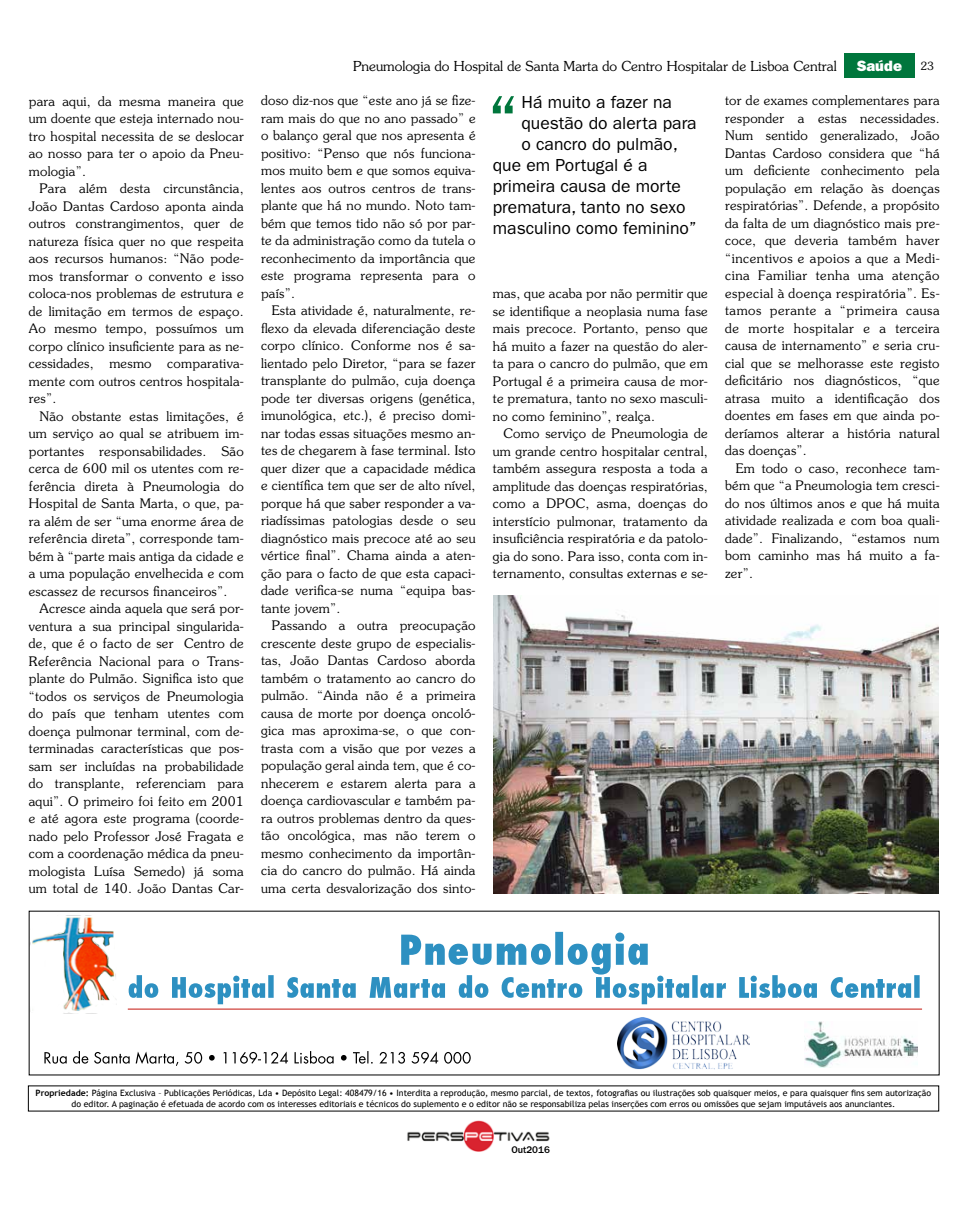
<style>
.page{position:relative;width:968px;height:1205px;background:#fff}
.page>*{position:absolute;margin:0;border:0;box-sizing:border-box;transform-origin:0 0}
.t1{font:78.75px "ITC Franklin Gothic Std";color:#00763c}
.t2{font:17.5px "ITC Franklin Gothic Std";color:#000}
.t3{font:15px "ITC Franklin Gothic Std Hvy";color:#fff}
.t4{font:300 13.75px "Souvenir Std";color:#000}
.t5{font:300 13.12px/17.5px "Souvenir Std";letter-spacing:.02em;color:#000;text-align:justify}
.t6{font:500 10px "ITC Franklin Gothic Std";color:#000}
.t7{font:8.75px/10.5px "Trebuchet MS";color:#000;text-align:center}
.s1{font-family:"Souvenir Std";font-weight:300;font-size:11.25px;color:#000}
.s2{font-weight:700}
</style>
<div class="page">
<div style="left:843px;top:53px;width:71px;height:25px;background:#00763c"></div>
<img style="left:407px;top:1121px;width:143px;height:31px">
<svg style="left:129px;top:932px;width:790px;height:72px"></svg>
<svg style="left:44px;top:1051px;width:426px;height:15px"></svg>
<img style="left:28px;top:913px;width:89px;height:102px">
<img style="left:804px;top:1022px;width:113px;height:45px">
<img style="left:617px;top:1018px;width:132px;height:51px">
<hr style="left:128px;top:1008px;width:793px;height:2px;background:#d0443e">
<img style="left:493px;top:596px;width:445px;height:298px">
<p class="t5" style="left:29px;top:92px;width:216px">para aqui, da mesma maneira que um doente que esteja internado nou&shy;tro hospital necessita de se deslocar ao nosso para ter o apoio da Pneu&shy;mologia”.</p>
<p class="t5" style="left:29px;top:180px;width:216px;text-indent:11px">Para além desta circunstância, João Dantas Cardoso aponta ainda outros constrangimentos, quer de natureza física quer no que respeita aos recursos humanos: “Não pode&shy;mos transformar o convento e isso coloca-nos problemas de estrutura e de limitação em termos de espaço.<br>Ao mesmo tempo, possuímos um corpo clínico insuficiente para as ne&shy;cessidades, mesmo comparativa&shy;mente com outros centros hospitala&shy;res”.</p>
<p class="t5" style="left:29px;top:407px;width:216px;text-indent:11px">Não obstante estas limitações, é um serviço ao qual se atribuem im&shy;portantes responsabilidades. São cerca de 600 mil os utentes com re&shy;ferência direta à Pneumologia do Hospital de Santa Marta, o que, pa&shy;ra além de ser “uma enorme área de referência direta”, corresponde tam&shy;bém à “parte mais antiga da cidade e a uma população envelhecida e com escassez de recursos financeiros”.</p>
<p class="t5" style="left:29px;top:600px;width:216px;text-indent:11px">Acresce ainda aquela que será por&shy;ventura a sua principal singularida&shy;de, que é o facto de ser Centro de Referência Nacional para o Trans&shy;plante do Pulmão. Significa isto que “todos os serviços de Pneumologia do país que tenham utentes com doença pulmonar terminal, com de&shy;terminadas características que pos&shy;sam ser incluídas na probabilidade do transplante, referenciam para aqui”. O primeiro foi feito em 2001 e até agora este programa (coorde&shy;nado pelo Professor José Fragata e com a coordenação médica da pneu&shy;mologista Luísa Semedo) já soma um total de 140. João Dantas Car-</p>
<p class="t4" style="left:353px;top:58px;width:485px">Pneumologia do Hospital de Santa Marta do Centro Hospitalar de Lisboa Central</p>
<p class="t3" style="left:856px;top:56px;width:79px">Saúde <span class="s1">23</span></p>
<p class="t5" style="left:261px;top:92px;width:216px">doso diz-nos que “este ano já se fize&shy;ram mais do que no ano passado” e o balanço geral que nos apresenta é positivo: “Penso que nós funciona&shy;mos muito bem e que somos equiva&shy;lentes aos outros centros de trans&shy;plante que há no mundo. Noto tam&shy;bém que temos tido não só por par&shy;te da administração como da tutela o reconhecimento da importância que este programa representa para o país”.</p>
<p class="t5" style="left:261px;top:302px;width:216px;text-indent:11px">Esta atividade é, naturalmente, re&shy;flexo da elevada diferenciação deste corpo clínico. Conforme nos é sa&shy;lientado pelo Diretor, “para se fazer transplante do pulmão, cuja doença pode ter diversas origens (genética, imunológica, etc.), é preciso domi&shy;nar todas essas situações mesmo an&shy;tes de chegarem à fase terminal. Isto quer dizer que a capacidade médica e científica tem que ser de alto nível, porque há que saber responder a va&shy;riadíssimas patologias desde o seu diagnóstico mais precoce até ao seu vértice final”. Chama ainda a aten&shy;ção para o facto de que esta capaci&shy;dade verifica-se numa “equipa bas&shy;tante jovem”.</p>
<p class="t5" style="left:261px;top:617px;width:216px;text-indent:11px">Passando a outra preocupação crescente deste grupo de especialis&shy;tas, João Dantas Cardoso aborda também o tratamento ao cancro do pulmão. “Ainda não é a primeira causa de morte por doença oncoló&shy;gica mas aproxima-se, o que con&shy;trasta com a visão que por vezes a população geral ainda tem, que é co&shy;nhecerem e estarem alerta para a doença cardiovascular e também pa&shy;ra outros problemas dentro da ques&shy;tão oncológica, mas não terem o mesmo conhecimento da importân&shy;cia do cancro do pulmão. Há ainda uma certa desvalorização dos sinto-</p>
<h1 class="t1" style="left:485px;top:75px;width:38px">“</h1>
<h2 class="t2" style="left:521px;top:92px;width:152px">Há muito a fazer na</h2>
<h2 class="t2" style="left:521px;top:113px;width:177px">questão do alerta para</h2>
<h2 class="t2" style="left:521px;top:134px;width:158px">o cancro do pulmão,</h2>
<h2 class="t2" style="left:493px;top:155px;width:156px">que em Portugal é a</h2>
<h2 class="t2" style="left:493px;top:176px;width:190px">primeira causa de morte</h2>
<h2 class="t2" style="left:493px;top:197px;width:194px">prematura, tanto no sexo</h2>
<h2 class="t2" style="left:493px;top:218px;width:206px">masculino como feminino”</h2>
<p class="t5" style="left:493px;top:285px;width:216px">mas, que acaba por não permitir que se identifique a neoplasia numa fase mais precoce. Portanto, penso que há muito a fazer na questão do aler&shy;ta para o cancro do pulmão, que em Portugal é a primeira causa de mor&shy;te prematura, tanto no sexo masculi&shy;no como feminino”, realça.</p>
<p class="t5" style="left:493px;top:425px;width:216px;text-indent:11px">Como serviço de Pneumologia de um grande centro hospitalar central, também assegura resposta a toda a amplitude das doenças respiratórias, como a DPOC, asma, doenças do interstício pulmonar, tratamento da insuficiência respiratória e da patolo&shy;gia do sono. Para isso, conta com in&shy;ternamento, consultas externas e se-</p>
<p class="t5" style="left:725px;top:92px;width:216px">tor de exames complementares para responder a estas necessidades.<br>Num sentido generalizado, João Dantas Cardoso considera que “há um deficiente conhecimento pela população em relação às doenças respiratórias”. Defende, a propósito da falta de um diagnóstico mais pre&shy;coce, que deveria também haver “incentivos e apoios a que a Medi&shy;cina Familiar tenha uma atenção especial à doença respiratória”. Es&shy;tamos perante a “primeira causa de morte hospitalar e a terceira causa de internamento” e seria cru&shy;cial que se melhorasse este registo deficitário nos diagnósticos, “que atrasa muito a identificação dos doentes em fases em que ainda po&shy;deríamos alterar a história natural das doenças”.</p>
<p class="t5" style="left:725px;top:459px;width:216px;text-indent:11px">Em todo o caso, reconhece tam&shy;bém que “a Pneumologia tem cresci&shy;do nos últimos anos e que há muita atividade realizada e com boa quali&shy;dade”. Finalizando, “estamos num bom caminho mas há muito a fa&shy;zer”.</p>
<p class="t7" style="left:36px;top:1088px;width:897px"><span class="s2">Propriedade:</span> Página Exclusiva – Publicações Periódicas, Lda • Depósito Legal: 408479/16 • Interdita a reprodução, mesmo parcial, de textos, fotografias ou ilustrações sob quaisquer meios, e para quaisquer fins sem autorização do editor. A paginação é efetuada de acordo com os interesses editoriais e técnicos do suplemento e o editor não se responsabiliza pelas inserções com erros ou omissões que sejam imputáveis aos anunciantes.</p>
<p class="t6" style="left:511px;top:1144px;width:40px">Out2016</p>
</div>
